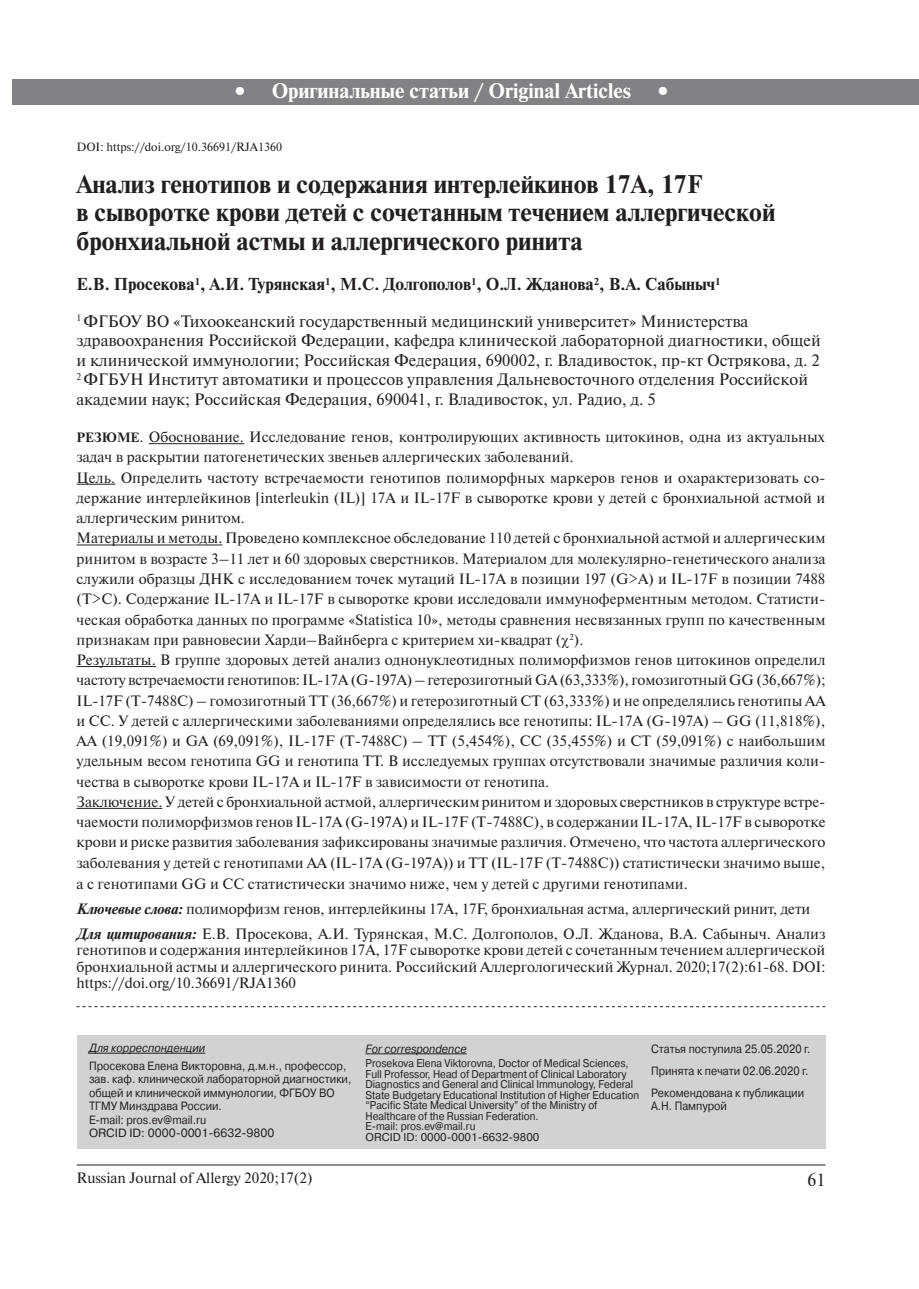
<style>
.page{position:relative;width:919px;height:1289px;background:#fff}
.page>*{position:absolute;margin:0;border:0;box-sizing:border-box;transform-origin:0 0}
.t1{font:700 25.5px/28.5px "Newton C";color:#231f20}
.t2{font:700 21px "Newton C";color:#fff}
.t3{font:18px "Newton C";color:#231f20}
.t4{font:700 17.25px "Newton C";color:#231f20}
.t5{font:16.5px/19.5px "Newton C";color:#231f20}
.t6{font:15px/20.2px "Newton C";color:#231f20}
.t7{font:12px/13.5px "Pragmatica C";color:#231f20;scale:.9 1}
.t8{font:12px "Newton C";color:#231f20}
.t9{font:italic 12px "Pragmatica C";color:#231f20;scale:.9 1}
.t10{font:11.25px/10.5px "Pragmatica C";color:#231f20;scale:.9 1}
.s1{font-weight:400;font-size:36px}
.s2{font-weight:700;font-size:13.5px}
.s3{font-weight:700;font-style:italic}
</style>
<div class="page">
<div style="left:13px;top:79px;width:905px;height:25px;background:#808285"></div>
<div style="left:77px;top:1035px;width:748px;height:113px;background:#d1d2d4"></div>
<hr style="left:89px;top:1052px;width:116px;height:1px;background:#231f20">
<hr style="left:365px;top:1053px;width:101px;height:1px;background:#231f20">
<hr style="left:77px;top:1164px;width:748px;height:1px;background:#231f20">
<hr style="left:149px;top:443px;width:95px;height:1px;background:#231f20">
<hr style="left:77px;top:484px;width:38px;height:1px;background:#231f20">
<hr style="left:77px;top:544px;width:145px;height:1px;background:#231f20">
<hr style="left:77px;top:666px;width:79px;height:1px;background:#231f20">
<hr style="left:77px;top:808px;width:85px;height:1px;background:#231f20">
<svg style="left:76px;top:1006px;width:749px;height:1px"></svg>
<h2 class="t2" style="left:227px;top:79px;width:450px"><span class="s1">•</span> Оригинальные статьи / Original Articles <span class="s1">•</span></h2>
<p class="t8" style="left:77px;top:141px;width:207px">DOI: https://doi.org/10.36691/RJA1360</p>
<h1 class="t1" style="left:77px;top:169px;width:700px">Анализ генотипов и содержания интерлейкинов 17А, 17F<br>в сыворотке крови детей с сочетанным течением аллергической бронхиальной астмы и аллергического ринита</h1>
<p class="t4" style="left:77px;top:275px;width:645px">Е.В. Просекова<sup>1</sup>, А.И. Турянская<sup>1</sup>, М.С. Долгополов<sup>1</sup>, О.Л. Жданова<sup>2</sup>, В.А. Сабыныч<sup>1</sup></p>
<p class="t5" style="left:77px;top:311px;width:745px"><sup>1</sup> ФГБОУ ВО «Тихоокеанский государственный медицинский университет» Министерства здравоохранения Российской Федерации, кафедра клинической лабораторной диагностики, общей и клинической иммунологии; Российская Федерация, 690002, г. Владивосток, пр-кт Острякова, д. 2<br><sup>2</sup> ФГБУН Институт автоматики и процессов управления Дальневосточного отделения Российской академии наук; Российская Федерация, 690041, г. Владивосток, ул. Радио, д. 5</p>
<p class="t6" style="left:77px;top:427px;width:750px"><span class="s2">РЕЗЮМЕ</span>. Обоснование. Исследование генов, контролирующих активность цитокинов, одна из актуальных задач в раскрытии патогенетических звеньев аллергических заболеваний.<br>Цель. Определить частоту встречаемости генотипов полиморфных маркеров генов и охарактеризовать со&shy;держание интерлейкинов [interleukin (IL)] 17А и IL-17F в сыворотке крови у детей с бронхиальной астмой и аллергическим ринитом.<br>Материалы и методы. Проведено комплексное обследование 110 детей с бронхиальной астмой и аллергическим ринитом в возрасте 3–11 лет и 60 здоровых сверстников. Материалом для молекулярно-генетического анализа служили образцы ДНК с исследованием точек мутаций IL-17A в позиции 197 (G&gt;A) и IL-17F в позиции 7488 (Т&gt;С). Содержание IL-17А и IL-17F в сыворотке крови исследовали иммуноферментным методом. Статисти&shy;ческая обработка данных по программе «Statistica 10», методы сравнения несвязанных групп по качественным признакам при равновесии Харди–Вайнберга с критерием хи-квадрат ( <sup>2</sup>).<br>Результаты. В группе здоровых детей анализ однонуклеотидных полиморфизмов генов цитокинов определил частоту встречаемости генотипов: IL-17A (G-197A)– гетерозиготный GA (63,333%), гомозиготный GG (36,667%); IL-17F (T-7488C) – гомозиготный TT (36,667%) и гетерозиготный CT (63,333%) и не определялись генотипы AA и СС. У детей с аллергическими заболеваниями определялись все генотипы: IL-17A (G-197A) – GG (11,818%), AA (19,091%) и GA (69,091%), IL-17F (T-7488C) – TT (5,454%), СС (35,455%) и CT (59,091%) с наибольшим удельным весом генотипа GG и генотипа TT. В исследуемых группах отсутствовали значимые различия коли&shy;чества в сыворотке крови IL-17А и IL-17F в зависимости от генотипа.<br>Заключение. У детей с бронхиальной астмой, аллергическим ринитом и здоровых сверстников в структуре встре&shy;чаемости полиморфизмов генов IL-17A (G-197A) и IL-17F (T-7488C), в содержании IL-17А, IL-17F в сыворотке крови и риске развития заболевания зафиксированы значимые различия. Отмечено, что частота аллергического заболевания у детей с генотипами АА (IL-17А (G-197A)) и TT (IL-17F (T-7488C)) статистически значимо выше, а с генотипами GG и CC статистически значимо ниже, чем у детей с другими генотипами.</p>
<p class="t6" style="left:77px;top:896px;width:750px;line-height:25px"><span class="s3">Ключевые слова:</span> полиморфизм генов, интерлейкины 17А, 17F, бронхиальная астма, аллергический ринит, дети<br><span class="s3">Для цитирования:</span> Е.В. Просекова, А.И. Турянская, М.С. Долгополов, О.Л. Жданова, В.А. Сабыныч. Анализ</p>
<p class="t6" style="left:77px;top:941px;width:750px;line-height:16.5px;text-align:justify">генотипов и содержания интерлейкинов 17А, 17F сыворотке крови детей с сочетанным течением аллергической бронхиальной астмы и аллергического ринита. Российский Аллергологический Журнал. 2020;17(2):61-68. DOI: https://doi.org/10.36691/RJA1360</p>
<p class="t9" style="left:89px;top:1041px;width:131px">Для корреспонденции</p>
<p class="t7" style="left:89px;top:1058px;width:293px">Просекова Елена Викторовна, д.м.н., профессор, зав. каф. клинической лабораторной диагностики, общей и клинической иммунологии, ФГБОУ ВО ТГМУ Минздрава России.<br>E-mail: pros.ev@mail.ru<br>ORCID ID: 0000-0001-6632-9800</p>
<p class="t9" style="left:365px;top:1041px;width:114px">For correspondence</p>
<p class="t10" style="left:365px;top:1058px;width:305px">Prosekova Elena Viktorovna, Doctor of Medical Sciences, Full Professor, Head of Department of Clinical Laboratory Diagnostics and General and Clinical Immunology, Federal State Budgetary Educational Institution of Higher Education “Pacific State Medical University” of the Ministry of Healthcare of the Russian Federation.<br>E-mail: pros.ev@mail.ru<br>ORCID ID: 0000-0001-6632-9800</p>
<p class="t7" style="left:651px;top:1037px;width:178px;line-height:22px">Статья поступила 25.05.2020 г.<br>Принята к печати 02.06.2020 г.<br>Рекомендована к публикации</p>
<p class="t7" style="left:651px;top:1099px;width:86px">А.Н. Пампурой</p>
<p class="t6" style="left:76px;top:1168px;width:237px">Russian Journal of Allergy 2020;17(2)</p>
<p class="t3" style="left:807px;top:1169px;width:19px">61</p>
</div>
